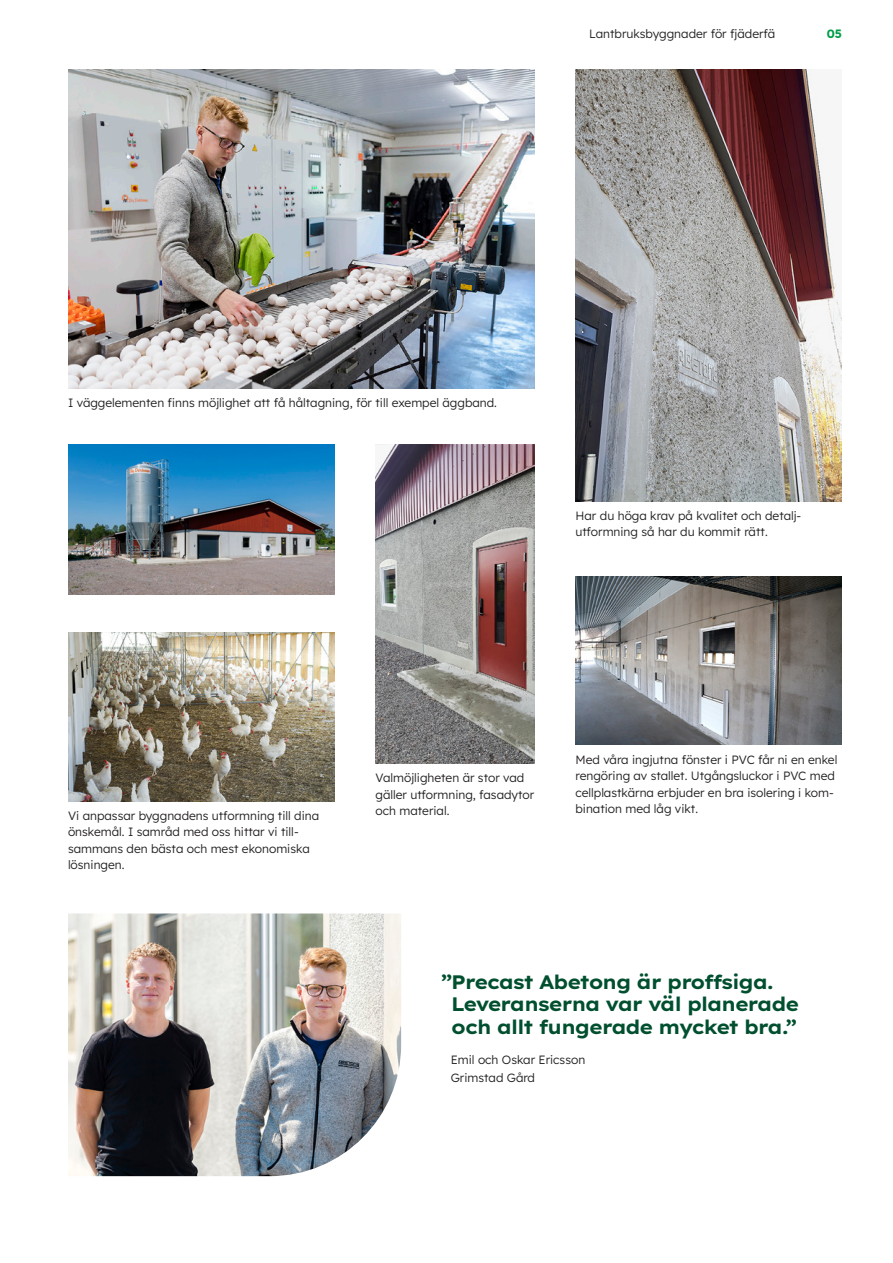
<style>
.page{position:relative;width:893px;height:1263px;background:#fff}
.page>*{position:absolute;margin:0;border:0;box-sizing:border-box;transform-origin:0 0}
.t1{font:700 19.5px/22.4px "Lexend Exa HM";color:#004f2f}
.t2{font:300 12px/16.5px "Lexend";color:#231f20}
.t3{font:700 12px "Lexend";color:#009d48}
</style>
<div class="page">
<img style="left:68px;top:913px;width:333px;height:263px">
<img style="left:68px;top:70px;width:466px;height:319px">
<img style="left:68px;top:445px;width:266px;height:150px">
<img style="left:575px;top:576px;width:267px;height:169px">
<img style="left:376px;top:445px;width:158px;height:319px">
<img style="left:575px;top:70px;width:267px;height:431px">
<img style="left:68px;top:632px;width:266px;height:169px">
<p class="t2" style="left:589px;top:25px;width:188px">Lantbruksbyggnader för fjäderfä</p>
<p class="t3" style="left:827px;top:25px;width:17px">05</p>
<p class="t2" style="left:68px;top:394px;width:430px">I väggelementen finns möjlighet att få håltagning, för till exempel äggband.</p>
<p class="t2" style="left:575px;top:507px;width:226px">Har du höga krav på kvalitet och detalj&shy;utformning så har du kommit rätt.</p>
<p class="t2" style="left:68px;top:807px;width:253px">Vi anpassar byggnadens utformning till dina önskemål. I samråd med oss hittar vi till&shy;sammans den bästa och mest ekonomiska lösningen.</p>
<p class="t2" style="left:376px;top:769px;width:160px">Valmöjligheten är stor vad gäller utformning, fasadytor och material.</p>
<p class="t2" style="left:575px;top:750px;width:263px">Med våra ingjutna fönster i PVC får ni en enkel rengöring av stallet. Utgångsluckor i PVC med cellplastkärna erbjuder en bra isolering i kom&shy;bination med låg vikt.</p>
<h1 class="t1" style="left:452px;top:969px;width:348px;text-indent:-10px">”Precast Abetong är proffsiga.<br>Leveranserna var väl planerade och allt fungerade mycket bra.”</h1>
<p class="t2" style="left:451px;top:1049px;width:136px;line-height:18.8px">Emil och Oskar Ericsson<br>Grimstad Gård</p>
</div>
